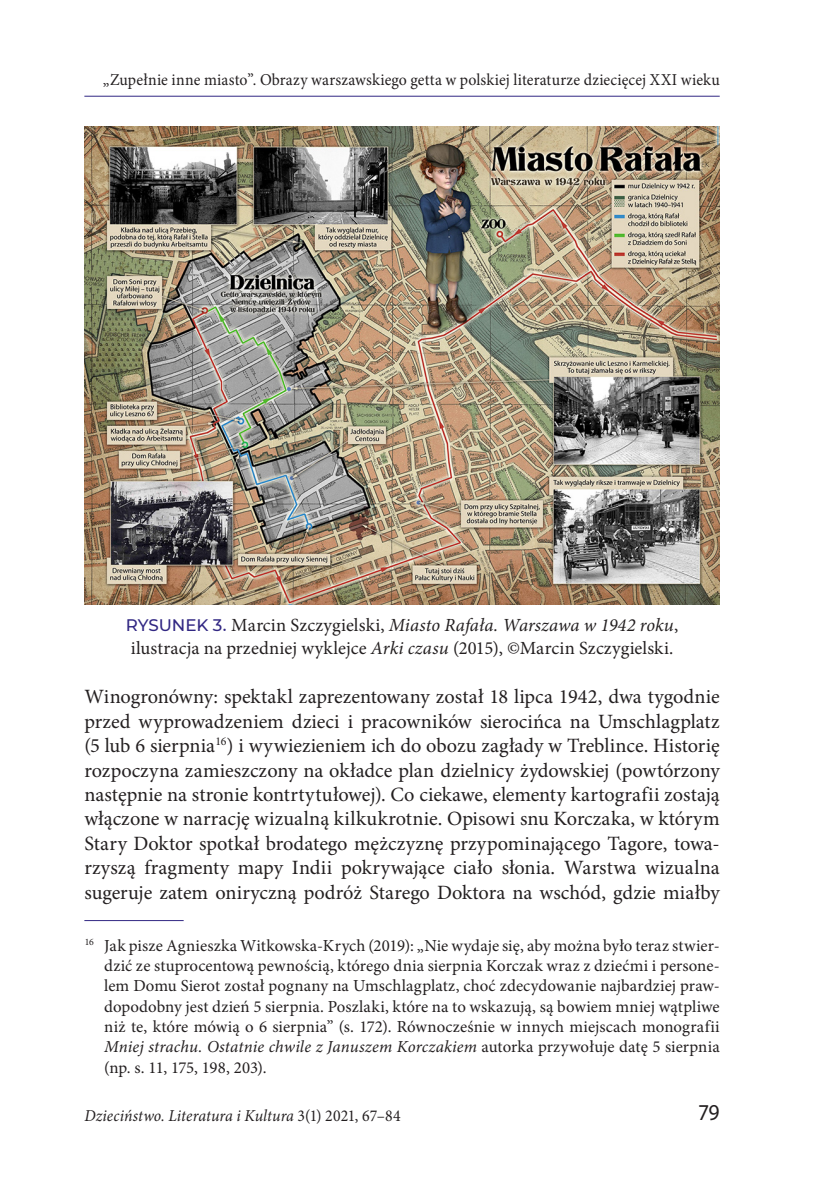
<style>
.page{position:relative;width:819px;height:1181px;background:#fff}
.page>*{position:absolute;margin:0;border:0;box-sizing:border-box;transform-origin:0 0}
.t1{font:22.75px "Myriad Pro";color:#231f20;scale:.95 1}
.tekst{font:20.3px/24.5px "Minion Pro";color:#231f20;text-align:justify}
.podpis{font:18.55px/22.8px "Minion Pro";letter-spacing:.005em;color:#231f20}
.nota{font:16.8px/20.3px "Minion Pro";letter-spacing:.005em;color:#231f20;text-align:justify}
.t2{font:16.62px "Minion Pro";letter-spacing:.01em;color:#231f20;scale:.95 1}
.t3{font:italic 16.62px "Minion Pro";letter-spacing:.005em;color:#231f20;scale:.95 1}
.s1{font-family:"Montserrat";font-weight:500;font-size:16.62px;color:#312783}
.s2{font-style:italic}
.s3{font-style:normal}
</style>
<div class="page">
<hr style="left:84px;top:96px;width:635px;height:1px;background:#312783">
<hr style="left:84px;top:920px;width:100px;height:1px;background:#312783">
<img style="left:84px;top:127px;width:635px;height:477px">
<p class="t2" style="left:103px;top:69px;width:650px">„Zupełnie inne miasto”. Obrazy warszawskiego getta w polskiej literaturze dziecięcej XXI wieku</p>
<p class="podpis" style="left:126px;top:614px;width:554px"><span class="s1">RYSUNEK 3.</span> Marcin Szczygielski, <span class="s2">Miasto Rafała. Warszawa w 1942 roku</span>, ilustracja na przedniej wyklejce <span class="s2">Arki czasu</span> (2015), ©Marcin Szczygielski.</p>
<p class="tekst" style="left:84px;top:685px;width:637px">Winogronówny: spektakl zaprezentowany został 18 lipca 1942, dwa tygodnie przed wyprowadzeniem dzieci i pracowników sierocińca na Umschlagplatz (5 lub 6 sierpnia<sup>16</sup>) i wywiezieniem ich do obozu zagłady w Treblince. Historię rozpoczyna zamieszczony na okładce plan dzielnicy żydowskiej (powtórzony następnie na stronie kontrtytułowej). Co ciekawe, elementy kartografii zostają włączone w narrację wizualną kilkukrotnie. Opisowi snu Korczaka, w którym Stary Doktor spotkał brodatego mężczyznę przypominającego Tagore, towa&shy;rzyszą fragmenty mapy Indii pokrywające ciało słonia. Warstwa wizualna sugeruje zatem oniryczną podróż Starego Doktora na wschód, gdzie miałby</p>
<p class="nota" style="left:104px;top:935px;width:617px;text-indent:-19px"><sup>16</sup> Jak pisze Agnieszka Witkowska-Krych (2019): „Nie wydaje się, aby można było teraz stwier&shy;dzić ze stuprocentową pewnością, którego dnia sierpnia Korczak wraz z dziećmi i persone&shy;lem Domu Sierot został pognany na Umschlagplatz, choć zdecydowanie najbardziej praw&shy;dopodobny jest dzień 5 sierpnia. Poszlaki, które na to wskazują, są bowiem mniej wątpliwe niż te, które mówią o 6 sierpnia” (s. 172). Równocześnie w innych miejscach monografii <span class="s2">Mniej strachu. Ostatnie chwile z Januszem Korczakiem</span> autorka przywołuje datę 5 sierpnia (np. s. 11, 175, 198, 203).</p>
<p class="t3" style="left:84px;top:1104px;width:334px">Dzieciństwo. Literatura i Kultura <span class="s3">3(1) 2021, 67–84</span></p>
<p class="t1" style="left:698px;top:1098px;width:24px">79</p>
</div>
